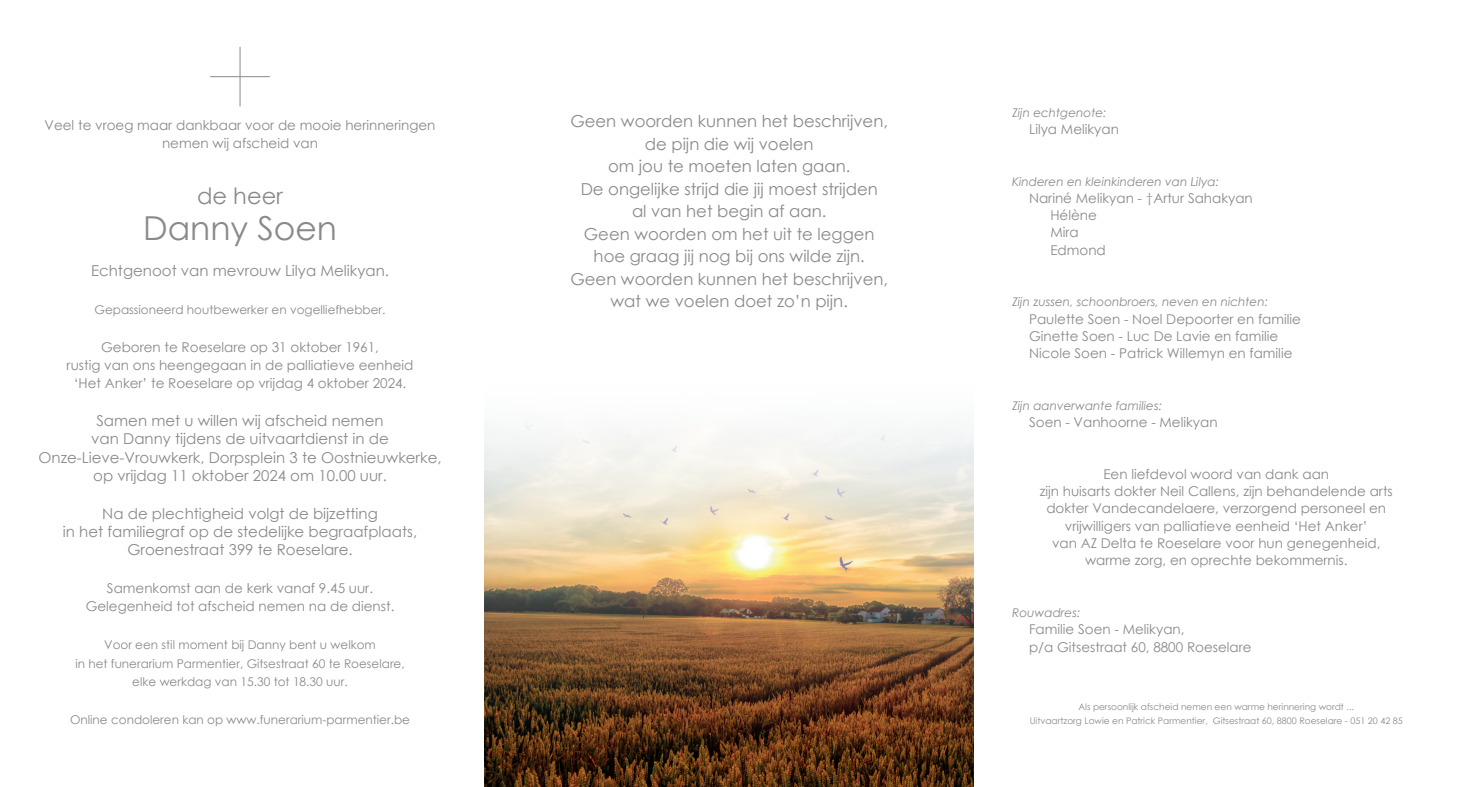
<style>
.page{position:relative;width:1459px;height:787px;background:#fff}
.page>*{position:absolute;margin:0;border:0;box-sizing:border-box;transform-origin:0 0}
.t1{font:33px "Century Gothic";color:#8a8a8c}
.t2{font:22.5px "Century Gothic";color:#8a8a8c}
.t3{font:16.5px/22.5px "Century Gothic";color:#8a8a8c;text-align:center}
.t4{font:15px/18.3px "Century Gothic";color:#8a8a8c;text-align:center}
.t5{font:13.5px/17.2px "Century Gothic";color:#8a8a8c;text-align:center}
.t6{font:12px/18.3px "Century Gothic";color:#8a8a8c;text-align:center}
.t7{font:italic 12px "Century Gothic";color:#8a8a8c}
.t8{font:9px/13.5px "Century Gothic";color:#8a8a8c;text-align:center}
</style>
<div class="page">
<hr style="left:210px;top:76px;width:60px;height:1px;background:#8a8a8c">
<hr style="left:240px;top:47px;width:1px;height:59px;background:#8a8a8c">
<img style="left:484px;top:422px;width:489px;height:365px">
<p class="t5" style="left:45px;top:115px;width:392px;line-height:18.3px">Veel te vroeg maar dankbaar voor de mooie herinneringen nemen wij afscheid van</p>
<h2 class="t2" style="left:197px;top:180px;width:88px">de heer</h2>
<h1 class="t1" style="left:143px;top:204px;width:195px">Danny Soen</h1>
<p class="t4" style="left:91px;top:261px;width:299px">Echtgenoot van mevrouw Lilya Melikyan.</p>
<p class="t6" style="left:95px;top:300px;width:292px">Gepassioneerd houtbewerker en vogelliefhebber.</p>
<p class="t5" style="left:67px;top:337px;width:348px;line-height:18.3px">Geboren te Roeselare op 31 oktober 1961,<br>rustig van ons heengegaan in de palliatieve eenheid ‘Het Anker’ te Roeselare op vrijdag 4 oktober 2024.</p>
<p class="t4" style="left:39px;top:411px;width:404px">Samen met u willen wij afscheid nemen<br>van Danny tijdens de uitvaartdienst in de Onze-Lieve-Vrouwkerk, Dorpsplein 3 te Oostnieuwkerke, op vrijdag 11 oktober 2024 om 10.00 uur.</p>
<p class="t4" style="left:63px;top:504px;width:356px">Na de plechtigheid volgt de bijzetting<br>in het familiegraf op de stedelijke begraafplaats,<br>Groenestraat 399 te Roeselare.</p>
<p class="t5" style="left:86px;top:579px;width:310px;line-height:18.3px">Samenkomst aan de kerk vanaf 9.45 uur.<br>Gelegenheid tot afscheid nemen na de dienst.</p>
<p class="t6" style="left:75px;top:635px;width:331px">Voor een stil moment bij Danny bent u welkom<br>in het funerarium Parmentier, Gitsestraat 60 te Roeselare, elke werkdag van 15.30 tot 18.30 uur.</p>
<p class="t6" style="left:70px;top:710px;width:341px">Online condoleren kan op www.funerarium-parmentier.be</p>
<p class="t3" style="left:570px;top:110px;width:319px">Geen woorden kunnen het beschrijven, de pijn die wij voelen<br>om jou te moeten laten gaan.<br>De ongelijke strijd die jij moest strijden<br>al van het begin af aan.<br>Geen woorden om het uit te leggen hoe graag jij nog bij ons wilde zijn.<br>Geen woorden kunnen het beschrijven, wat we voelen doet zo’n pijn.</p>
<p class="t7" style="left:1012px;top:104px;width:96px">Zijn echtgenote:</p>
<p class="t5" style="left:1029px;top:120px;width:91px">Lilya Melikyan</p>
<p class="t7" style="left:1012px;top:173px;width:208px">Kinderen en kleinkinderen van Lilya:</p>
<p class="t5" style="left:1050px;top:189px;width:204px;text-align:left;text-indent:-21px">Nariné Melikyan - †Artur Sahakyan<br>Hélène<br>Mira<br>Edmond</p>
<p class="t7" style="left:1012px;top:293px;width:257px">Zijn zussen, schoonbroers, neven en nichten:</p>
<p class="t5" style="left:1029px;top:310px;width:273px;text-align:left">Paulette Soen - Noel Depoorter en familie<br>Ginette Soen - Luc De Lavie en familie<br>Nicole Soen - Patrick Willemyn en familie</p>
<p class="t7" style="left:1012px;top:397px;width:151px">Zijn aanverwante families:</p>
<p class="t5" style="left:1029px;top:413px;width:190px">Soen - Vanhoorne - Melikyan</p>
<p class="t5" style="left:1039px;top:465px;width:355px">Een liefdevol woord van dank aan<br>zijn huisarts dokter Neil Callens, zijn behandelende arts dokter Vandecandelaere, verzorgend personeel en vrijwilligers van palliatieve eenheid ‘Het Anker’<br>van AZ Delta te Roeselare voor hun genegenheid, warme zorg, en oprechte bekommernis.</p>
<p class="t7" style="left:1012px;top:604px;width:70px">Rouwadres:</p>
<p class="t5" style="left:1029px;top:620px;width:224px;text-align:left">Familie Soen - Melikyan,<br>p/a Gitsestraat 60, 8800 Roeselare</p>
<p class="t8" style="left:1029px;top:700px;width:374px">Als persoonlijk afscheid nemen een warme herinnering wordt ...<br>Uitvaartzorg Lowie en Patrick Parmentier, Gitsestraat 60, 8800 Roeselare - 051 20 42 85</p>
</div>
